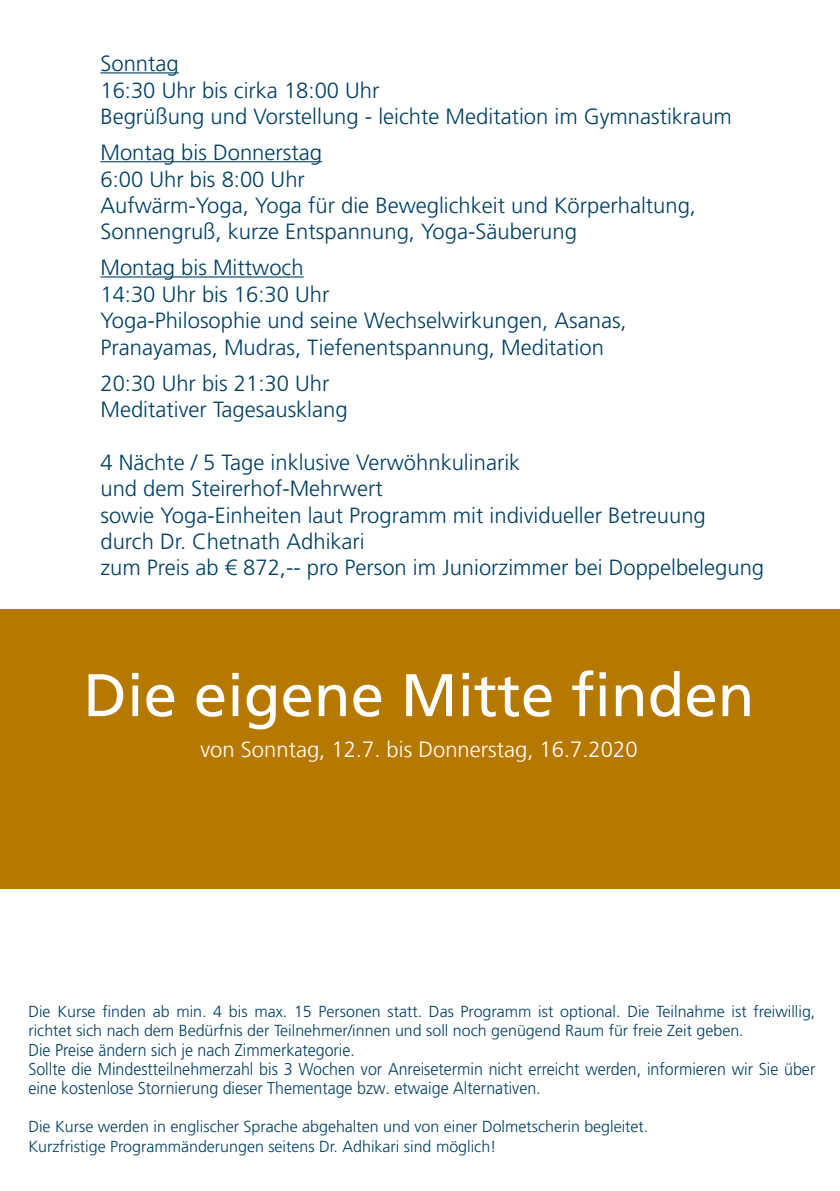
<style>
.page{position:relative;width:840px;height:1191px;background:#fff}
.page>*{position:absolute;margin:0;border:0;box-sizing:border-box;transform-origin:0 0}
.t1{font:60px "Frutiger CE";color:#fff}
.t2{font:300 22px/26.4px "Frutiger LT Pro";color:#004062}
.t3{font:300 22px "Frutiger LT";color:#fff}
.t4{font:300 17.2px/19.2px "Frutiger LT Pro";color:#004062;scale:.93 1}
.t5{font:300 16px/19.2px "Frutiger LT Pro";color:#004062}
</style>
<div class="page">
<div style="left:0;top:609px;width:839px;height:279px;background:#b67900"></div>
<hr style="left:100px;top:72px;width:79px;height:1px;background:#004062">
<hr style="left:100px;top:161px;width:222px;height:1px;background:#004062">
<hr style="left:100px;top:276px;width:203px;height:1px;background:#004062">
<p class="t2" style="left:100px;top:51px;width:632px">Sonntag<br>16:30 Uhr bis cirka 18:00 Uhr<br>Begrüßung und Vorstellung - leichte Meditation im Gymnastikraum</p>
<p class="t2" style="left:100px;top:139px;width:596px">Montag bis Donnerstag<br>6:00 Uhr bis 8:00 Uhr<br>Aufwärm-Yoga, Yoga für die Beweglichkeit und Körperhaltung, Sonnengruß, kurze Entspannung, Yoga-Säuberung</p>
<p class="t2" style="left:100px;top:255px;width:527px">Montag bis Mittwoch<br>14:30 Uhr bis 16:30 Uhr<br>Yoga-Philosophie und seine Wechselwirkungen, Asanas, Pranayamas, Mudras, Tiefenentspannung, Meditation</p>
<p class="t2" style="left:100px;top:370px;width:248px">20:30 Uhr bis 21:30 Uhr<br>Meditativer Tagesausklang</p>
<p class="t2" style="left:100px;top:449px;width:665px">4 Nächte / 5 Tage inklusive Verwöhnkulinarik<br>und dem Steirerhof-Mehrwert<br>sowie Yoga-Einheiten laut Programm mit individueller Betreuung durch Dr. Chetnath Adhikari<br>zum Preis ab € 872,-- pro Person im Juniorzimmer bei Doppelbelegung</p>
<h1 class="t1" style="left:83px;top:660px;width:672px">Die eigene Mitte finden</h1>
<p class="t3" style="left:200px;top:736px;width:438px">von Sonntag, 12.7. bis Donnerstag, 16.7.2020</p>
<p class="t5" style="left:28px;top:1002px;width:788px">Die Kurse finden ab min. 4 bis max. 15 Personen statt. Das Programm ist optional. Die Teilnahme ist freiwillig, richtet sich nach dem Bedürfnis der Teilnehmer/innen und soll noch genügend Raum für freie Zeit geben.</p>
<p class="t4" style="left:28px;top:1040px;width:847px">Die Preise ändern sich je nach Zimmerkategorie.<br>Sollte die Mindestteilnehmerzahl bis 3 Wochen vor Anreisetermin nicht erreicht werden, informieren wir Sie über eine kostenlose Stornierung dieser Thementage bzw. etwaige Alternativen.</p>
<p class="t5" style="left:28px;top:1117px;width:621px">Die Kurse werden in englischer Sprache abgehalten und von einer Dolmetscherin begleitet.<br>Kurzfristige Programmänderungen seitens Dr. Adhikari sind möglich!</p>
</div>
